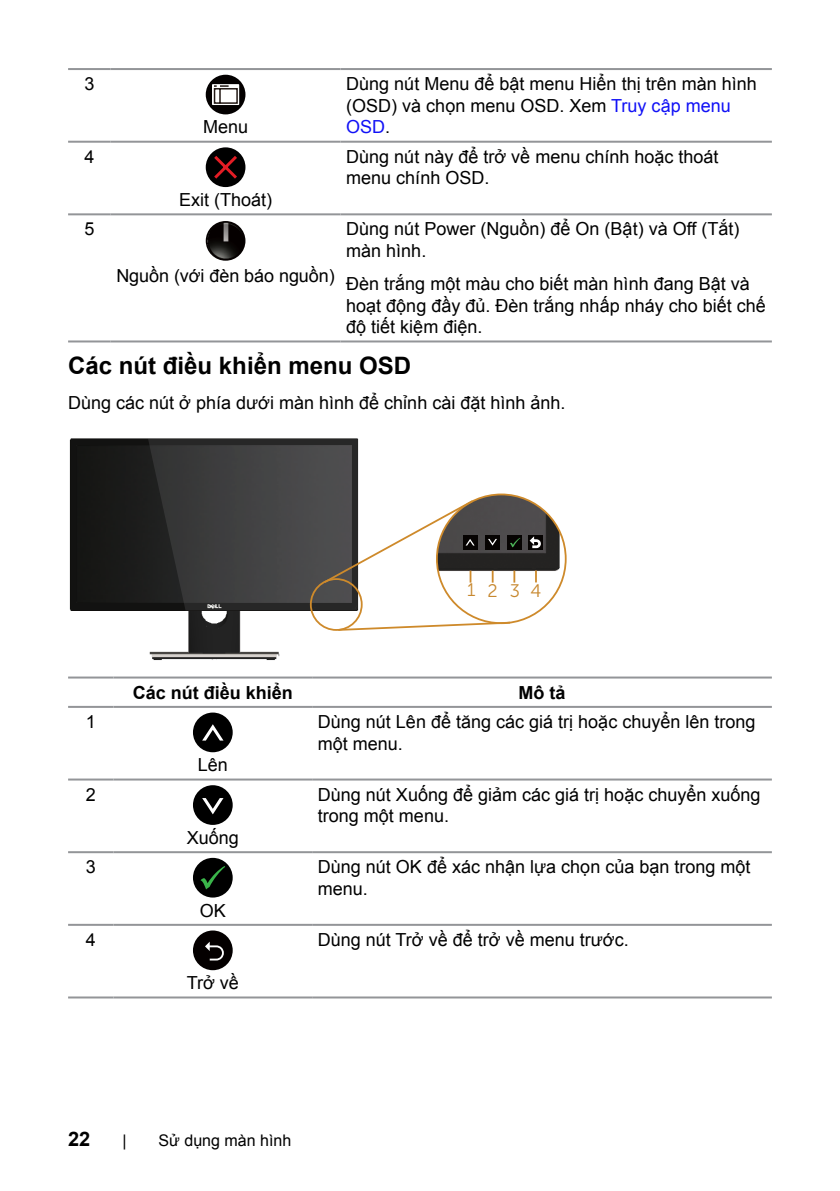
<style>
.page{position:relative;width:840px;height:1191px;background:#fff}
.page>*{position:absolute;margin:0;border:0;box-sizing:border-box;transform-origin:0 0}
.t1{font:700 24px "Arial";color:#000}
.t2{font:700 20px "Arial";color:#000}
.t3{font:18.2px "Museo Sans For Dell 300";color:#c7882f}
.t4{font:18px/21.6px "Arial";color:#000}
.t5{font:700 18px "Arial";color:#000}
.t6{font:16px "Arial";color:#000}
.s1{color:#1111f6}
</style>
<div class="page">
<hr style="left:68px;top:68px;width:43px;height:2px;background:#939598">
<hr style="left:111px;top:68px;width:229px;height:2px;background:#939598">
<hr style="left:340px;top:68px;width:431px;height:2px;background:#939598">
<hr style="left:68px;top:141px;width:43px;height:2px;background:#939598">
<hr style="left:111px;top:141px;width:229px;height:2px;background:#939598">
<hr style="left:340px;top:141px;width:431px;height:2px;background:#939598">
<hr style="left:68px;top:213px;width:43px;height:2px;background:#939598">
<hr style="left:111px;top:213px;width:229px;height:2px;background:#939598">
<hr style="left:340px;top:213px;width:431px;height:2px;background:#939598">
<hr style="left:68px;top:340px;width:43px;height:2px;background:#939598">
<hr style="left:111px;top:340px;width:229px;height:2px;background:#939598">
<hr style="left:340px;top:340px;width:431px;height:2px;background:#939598">
<div style="left:206px;top:75px;width:39px;height:39px;background:#030000;border-radius:50%"></div>
<svg style="left:212px;top:84px;width:27px;height:21px"></svg>
<svg style="left:212px;top:85px;width:26px;height:20px"></svg>
<div style="left:206px;top:147px;width:39px;height:40px;background:#000;border-radius:50%"></div>
<svg style="left:211px;top:153px;width:29px;height:29px"></svg>
<img style="left:206px;top:221px;width:39px;height:40px;border-radius:20px">
<img style="left:475px;top:496px;width:87px;height:76px">
<svg style="left:491px;top:570px;width:2px;height:12px"></svg>
<svg style="left:513px;top:570px;width:2px;height:12px"></svg>
<svg style="left:534px;top:570px;width:2px;height:12px"></svg>
<div style="left:463px;top:535px;width:14px;height:14px;background:#060302"></div>
<div style="left:485px;top:535px;width:15px;height:15px;background:#060302"></div>
<div style="left:507px;top:535px;width:15px;height:15px;background:#060302"></div>
<svg style="left:488px;top:539px;width:9px;height:6px"></svg>
<svg style="left:510px;top:538px;width:10px;height:9px"></svg>
<svg style="left:528px;top:534px;width:14px;height:15px"></svg>
<img style="left:69px;top:438px;width:290px;height:222px">
<div style="left:77px;top:445px;width:71px;height:157px;background:#191918"></div>
<svg style="left:148px;top:438px;width:327px;height:172px"></svg>
<div style="left:310px;top:578px;width:52px;height:53px;border:2px solid #ce8a2b;border-radius:50%"></div>
<svg style="left:336px;top:621px;width:175px;height:11px"></svg>
<hr style="left:68px;top:676px;width:45px;height:2px;background:#939598">
<hr style="left:113px;top:676px;width:199px;height:2px;background:#939598">
<hr style="left:312px;top:676px;width:459px;height:2px;background:#939598">
<hr style="left:68px;top:706px;width:45px;height:2px;background:#939598">
<hr style="left:113px;top:706px;width:199px;height:2px;background:#939598">
<hr style="left:312px;top:706px;width:459px;height:2px;background:#939598">
<hr style="left:68px;top:778px;width:45px;height:2px;background:#939598">
<hr style="left:113px;top:778px;width:199px;height:2px;background:#939598">
<hr style="left:312px;top:778px;width:459px;height:2px;background:#939598">
<hr style="left:68px;top:851px;width:45px;height:2px;background:#939598">
<hr style="left:113px;top:851px;width:199px;height:2px;background:#939598">
<hr style="left:312px;top:851px;width:459px;height:2px;background:#939598">
<hr style="left:68px;top:923px;width:45px;height:2px;background:#939598">
<hr style="left:113px;top:923px;width:199px;height:2px;background:#939598">
<hr style="left:312px;top:923px;width:459px;height:2px;background:#939598">
<hr style="left:68px;top:996px;width:45px;height:2px;background:#939598">
<hr style="left:113px;top:996px;width:199px;height:2px;background:#939598">
<hr style="left:312px;top:996px;width:459px;height:2px;background:#939598">
<div style="left:193px;top:712px;width:39px;height:40px;background:#000;border-radius:50%"></div>
<svg style="left:202px;top:724px;width:21px;height:16px"></svg>
<div style="left:193px;top:785px;width:39px;height:40px;background:#000;border-radius:50%"></div>
<svg style="left:202px;top:798px;width:21px;height:16px"></svg>
<div style="left:193px;top:858px;width:39px;height:39px;background:#000;border-radius:50%"></div>
<svg style="left:200px;top:866px;width:25px;height:23px"></svg>
<div style="left:193px;top:930px;width:39px;height:40px;background:#040000;border-radius:50%"></div>
<svg style="left:205px;top:941px;width:19px;height:19px"></svg>
<p class="t4" style="left:84px;top:73px;width:12px">3</p>
<p class="t4" style="left:84px;top:146px;width:12px">4</p>
<p class="t4" style="left:203px;top:117px;width:47px">Menu</p>
<p class="t4" style="left:179px;top:189px;width:95px">Exit (Thoát)</p>
<p class="t4" style="left:346px;top:73px;width:412px">Dùng nút Menu để bật menu Hiển thị trên màn hình (OSD) và chọn menu OSD. Xem <span class="s1">Truy cập menu<br>OSD</span>.</p>
<p class="t4" style="left:346px;top:146px;width:374px">Dùng nút này để trở về menu chính hoặc thoát menu chính OSD.</p>
<p class="t4" style="left:346px;top:218px;width:394px">Dùng nút Power (Nguồn) để On (Bật) và Off (Tắt) màn hình.</p>
<p class="t4" style="left:346px;top:273px;width:419px">Đèn trắng một màu cho biết màn hình đang Bật và hoạt động đầy đủ. Đèn trắng nhấp nháy cho biết chế độ tiết kiệm điện.</p>
<h1 class="t1" style="left:68px;top:350px;width:344px">Các nút điều khiển menu OSD</h1>
<p class="t4" style="left:68px;top:392px;width:498px">Dùng các nút ở phía dưới màn hình để chỉnh cài đặt hình ảnh.</p>
<p class="t4" style="left:84px;top:218px;width:12px">5</p>
<p class="t4" style="left:116px;top:265px;width:220px">Nguồn (với đèn báo nguồn)</p>
<p class="t3" style="left:467px;top:580px;width:76px">1234</p>
<p class="t5" style="left:133px;top:680px;width:162px">Các nút điều khiển</p>
<p class="t5" style="left:518px;top:680px;width:48px">Mô tả</p>
<p class="t4" style="left:86px;top:711px;width:12px">1</p>
<p class="t4" style="left:317px;top:711px;width:439px">Dùng nút Lên để tăng các giá trị hoặc chuyển lên trong một menu.</p>
<p class="t4" style="left:198px;top:754px;width:32px">Lên</p>
<p class="t4" style="left:86px;top:783px;width:12px">2</p>
<p class="t4" style="left:187px;top:827px;width:54px">Xuống</p>
<p class="t4" style="left:317px;top:783px;width:444px">Dùng nút Xuống để giảm các giá trị hoặc chuyển xuống trong một menu.</p>
<p class="t4" style="left:86px;top:856px;width:12px">3</p>
<p class="t4" style="left:317px;top:856px;width:434px">Dùng nút OK để xác nhận lựa chọn của bạn trong một menu.</p>
<p class="t4" style="left:200px;top:899px;width:28px">OK</p>
<p class="t4" style="left:86px;top:929px;width:12px">4</p>
<p class="t4" style="left:317px;top:929px;width:312px">Dùng nút Trở về để trở về menu trước.</p>
<p class="t4" style="left:187px;top:972px;width:52px">Trở về</p>
<p class="t2" style="left:68px;top:1125px;width:24px">22</p>
<p class="t6" style="left:122px;top:1129px;width:6px">|</p>
<p class="t6" style="left:158px;top:1129px;width:134px">Sử dụng màn hình</p>
</div>
